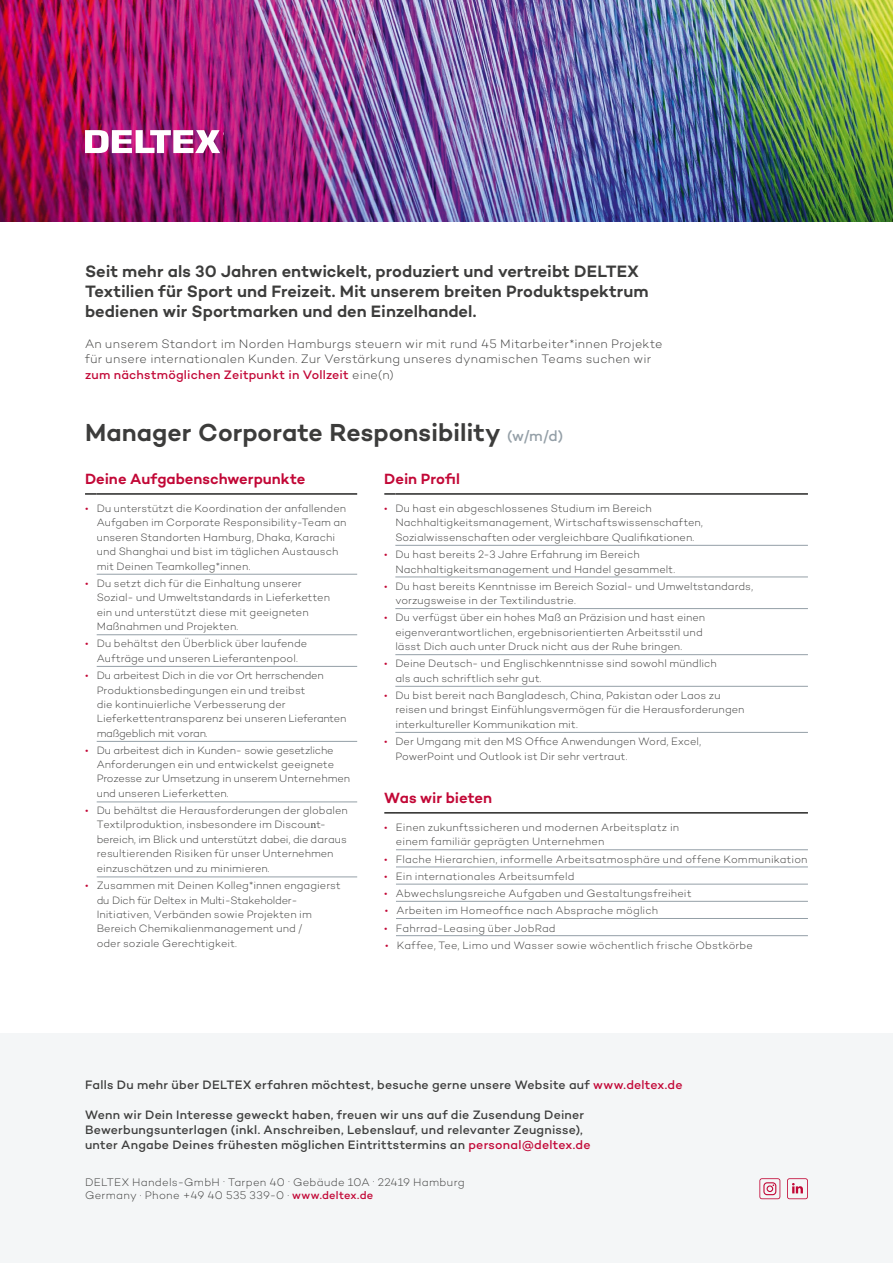
<style>
.page{position:relative;width:893px;height:1263px;background:#fff}
.page>*{position:absolute;margin:0;border:0;box-sizing:border-box;transform-origin:0 0}
.t1{font:600 25.05px "Campton";color:#3c3c3b}
.t2{font:600 16.8px "Campton";color:#3c3c3b}
.t3{font:600 15.15px "Campton";color:#c20736}
.t4{font:500 12.45px "Campton";letter-spacing:.02em;color:#3c3c3b}
.t5{font:300 12.45px "Campton";letter-spacing:.02em;color:#3c3c3b}
.t6{font:500 12.45px "Campton";letter-spacing:.02em;color:#c20736}
.t7{font:300 11.25px "Campton";letter-spacing:.025em;color:#3c3c3b}
.t8{font:300 10.8px/14.4px "Campton";letter-spacing:.005em;color:#3c3c3b}
.t9{font:300 10.8px "Campton";color:#c20736}
.s1{font-weight:300;color:#3c3c3b}
.s2{font-weight:500;font-size:15px;color:#949fa7}
.s3{color:#c20736}
.s4{font-family:"Minion Pro";font-weight:400}
.s5{font-weight:500;color:#c20736}
</style>
<div class="page">
<img style="left:0;top:0;width:893px;height:221px">
<svg style="left:85px;top:130px;width:135px;height:23px"></svg>
<div style="left:0;top:1033px;width:893px;height:230px;background:#f4f6f7"></div>
<svg style="left:787px;top:1178px;width:21px;height:21px"></svg>
<svg style="left:759px;top:1178px;width:21px;height:21px"></svg>
<hr style="left:97px;top:574px;width:260px;height:1px;background:#949fa7">
<hr style="left:97px;top:634px;width:260px;height:1px;background:#949fa7">
<hr style="left:97px;top:666px;width:260px;height:1px;background:#949fa7">
<hr style="left:97px;top:741px;width:260px;height:1px;background:#949fa7">
<hr style="left:97px;top:802px;width:260px;height:1px;background:#949fa7">
<hr style="left:97px;top:877px;width:260px;height:1px;background:#949fa7">
<svg style="left:85px;top:493px;width:12px;height:2px"></svg>
<hr style="left:97px;top:493px;width:260px;height:2px;background:#3c3c3b">
<hr style="left:396px;top:849px;width:412px;height:1px;background:#949fa7">
<hr style="left:396px;top:867px;width:412px;height:1px;background:#949fa7">
<hr style="left:396px;top:884px;width:412px;height:1px;background:#949fa7">
<hr style="left:396px;top:901px;width:412px;height:1px;background:#949fa7">
<hr style="left:396px;top:918px;width:412px;height:1px;background:#949fa7">
<hr style="left:396px;top:935px;width:412px;height:1px;background:#949fa7">
<svg style="left:384px;top:812px;width:12px;height:2px"></svg>
<hr style="left:396px;top:812px;width:412px;height:2px;background:#3c3c3b">
<hr style="left:395px;top:545px;width:413px;height:1px;background:#949fa7">
<hr style="left:395px;top:577px;width:413px;height:1px;background:#949fa7">
<hr style="left:395px;top:608px;width:413px;height:1px;background:#949fa7">
<hr style="left:395px;top:654px;width:413px;height:1px;background:#949fa7">
<hr style="left:395px;top:686px;width:413px;height:1px;background:#949fa7">
<hr style="left:395px;top:732px;width:413px;height:1px;background:#949fa7">
<svg style="left:384px;top:493px;width:11px;height:2px"></svg>
<hr style="left:395px;top:493px;width:413px;height:2px;background:#3c3c3b">
<p class="t2" style="left:85px;top:260px;width:555px">Seit mehr als 30 Jahren entwickelt, produziert und vertreibt DELTEX</p>
<p class="t2" style="left:85px;top:280px;width:565px">Textilien für Sport und Freizeit. Mit unserem breiten Produktspektrum</p>
<p class="t2" style="left:85px;top:300px;width:393px">bedienen wir Sportmarken und den Einzelhandel.</p>
<p class="t5" style="left:85px;top:336px;width:579px">An unserem Standort im Norden Hamburgs steuern wir mit rund 45 Mitarbeiter*innen Projekte</p>
<p class="t5" style="left:85px;top:351px;width:568px">für unsere internationalen Kunden. Zur Verstärkung unseres dynamischen Teams suchen wir</p>
<p class="t6" style="left:85px;top:367px;width:310px">zum nächstmöglichen Zeitpunkt in Vollzeit <span class="s1">eine(n)</span></p>
<p class="t1" style="left:85px;top:416px;width:480px">Manager Corporate Responsibility <span class="s2">(w/m/d)</span></p>
<p class="t3" style="left:85px;top:469px;width:222px">Deine Aufgabenschwerpunkte</p>
<p class="t9" style="left:85px;top:502px;width:5px">•</p>
<p class="t8" style="left:97px;top:501px;width:251px;text-align:justify">Du unterstützt die Koordination der anfallenden Aufgaben im Corporate Responsibility-Team an unseren Standorten Hamburg, Dhaka, Karachi</p>
<p class="t8" style="left:97px;top:544px;width:243px">und Shanghai und bist im täglichen Austausch mit Deinen Teamkolleg*innen.</p>
<p class="t9" style="left:85px;top:577px;width:5px">•</p>
<p class="t8" style="left:97px;top:576px;width:206px">Du setzt dich für die Einhaltung unserer</p>
<p class="t8" style="left:97px;top:590px;width:235px">Sozial- und Umweltstandards in Lieferketten</p>
<p class="t8" style="left:97px;top:605px;width:213px">ein und unterstützt diese mit geeigneten</p>
<p class="t8" style="left:97px;top:619px;width:143px">Maßnahmen und Projekten.</p>
<p class="t9" style="left:85px;top:637px;width:5px">•</p>
<p class="t8" style="left:97px;top:636px;width:212px">Du behältst den Überblick über laufende</p>
<p class="t8" style="left:97px;top:651px;width:203px">Aufträge und unseren Lieferantenpool.</p>
<p class="t8" style="left:97px;top:668px;width:251px;text-indent:-12px"><span class="s3">•</span> Du arbeitest Dich in die vor Ort herrschenden Produktionsbedingungen ein und treibst<br>die kontinuierliche Verbesserung der Lieferkettentransparenz bei unseren Lieferanten maßgeblich mit voran.</p>
<p class="t8" style="left:97px;top:743px;width:255px;text-indent:-12px"><span class="s3">•</span> Du arbeitest dich in Kunden- sowie gesetzliche Anforderungen ein und entwickelst geeignete Prozesse zur Umsetzung in unserem Unternehmen und unseren Lieferketten.</p>
<p class="t8" style="left:97px;top:803px;width:253px;text-indent:-12px"><span class="s3">•</span> Du behältst die Herausforderungen der globalen Textilproduktion, insbesondere im Discou<span class="s4">n</span>t&shy;bereich, im Blick und unterstützt dabei, die daraus resultierenden Risiken für unser Unternehmen einzuschätzen und zu minimieren.</p>
<p class="t8" style="left:97px;top:878px;width:245px;text-indent:-12px"><span class="s3">•</span> Zusammen mit Deinen Kolleg*innen engagierst du Dich für Deltex in Multi-Stakeholder-Initiativen, Verbänden sowie Projekten im Bereich Chemikalienmanagement und /<br>oder soziale Gerechtigkeit.</p>
<p class="t3" style="left:384px;top:469px;width:77px">Dein Profil</p>
<p class="t9" style="left:384px;top:502px;width:5px">•</p>
<p class="t8" style="left:395px;top:501px;width:258px">Du hast ein abgeschlossenes Studium im Bereich</p>
<p class="t8" style="left:395px;top:515px;width:309px">Nachhaltigkeitsmanagement, Wirtschaftswissenschaften,</p>
<p class="t8" style="left:395px;top:530px;width:301px">Sozialwissenschaften oder vergleichbare Qualifikationen.</p>
<p class="t9" style="left:384px;top:548px;width:5px">•</p>
<p class="t8" style="left:395px;top:547px;width:246px">Du hast bereits 2-3 Jahre Erfahrung im Bereich</p>
<p class="t8" style="left:395px;top:561px;width:281px">Nachhaltigkeitsmanagement und Handel gesammelt.</p>
<p class="t9" style="left:384px;top:579px;width:5px">•</p>
<p class="t8" style="left:395px;top:579px;width:359px">Du hast bereits Kenntnisse im Bereich Sozial- und Umweltstandards,</p>
<p class="t8" style="left:395px;top:593px;width:182px">vorzugsweise in der Textilindustrie.</p>
<p class="t9" style="left:384px;top:611px;width:5px">•</p>
<p class="t8" style="left:395px;top:610px;width:311px">Du verfügst über ein hohes Maß an Präzision und hast einen</p>
<p class="t8" style="left:395px;top:625px;width:309px">eigenverantwortlichen, ergebnisorientierten Arbeitsstil und</p>
<p class="t8" style="left:395px;top:639px;width:288px">lässt Dich auch unter Druck nicht aus der Ruhe bringen.</p>
<p class="t9" style="left:384px;top:657px;width:5px">•</p>
<p class="t8" style="left:395px;top:656px;width:323px">Deine Deutsch- und Englischkenntnisse sind sowohl mündlich</p>
<p class="t8" style="left:395px;top:671px;width:148px">als auch schriftlich sehr gut.</p>
<p class="t9" style="left:384px;top:689px;width:5px">•</p>
<p class="t8" style="left:395px;top:688px;width:327px">Du bist bereit nach Bangladesch, China, Pakistan oder Laos zu</p>
<p class="t8" style="left:395px;top:702px;width:351px">reisen und bringst Einfühlungsvermögen für die Herausforderungen</p>
<p class="t8" style="left:395px;top:717px;width:184px">interkultureller Kommunikation mit.</p>
<p class="t9" style="left:384px;top:735px;width:5px">•</p>
<p class="t8" style="left:395px;top:734px;width:307px">Der Umgang mit den MS Office Anwendungen Word, Excel,</p>
<p class="t8" style="left:395px;top:748px;width:234px">PowerPoint und Outlook ist Dir sehr vertraut.</p>
<p class="t3" style="left:384px;top:788px;width:109px">Was wir bieten</p>
<p class="t9" style="left:384px;top:820px;width:5px">•</p>
<p class="t8" style="left:396px;top:820px;width:285px">Einen zukunftssicheren und modernen Arbeitsplatz in</p>
<p class="t8" style="left:396px;top:834px;width:210px">einem familiär geprägten Unternehmen</p>
<p class="t9" style="left:384px;top:852px;width:5px">•</p>
<p class="t8" style="left:396px;top:851px;width:413px">Flache Hierarchien, informelle Arbeitsatmosphäre und offene Kommunikation</p>
<p class="t9" style="left:384px;top:869px;width:5px">•</p>
<p class="t8" style="left:396px;top:869px;width:180px">Ein internationales Arbeitsumfeld</p>
<p class="t9" style="left:384px;top:886px;width:5px">•</p>
<p class="t8" style="left:396px;top:886px;width:297px">Abwechslungsreiche Aufgaben und Gestaltungsfreiheit</p>
<p class="t9" style="left:385px;top:903px;width:5px">•</p>
<p class="t8" style="left:396px;top:902px;width:263px">Arbeiten im Homeoffice nach Absprache möglich</p>
<p class="t9" style="left:384px;top:921px;width:5px">•</p>
<p class="t8" style="left:396px;top:921px;width:161px">Fahrrad-Leasing über JobRad</p>
<p class="t9" style="left:385px;top:939px;width:5px">•</p>
<p class="t8" style="left:397px;top:938px;width:357px">Kaffee, Tee, Limo und Wasser sowie wöchentlich frische Obstkörbe</p>
<p class="t4" style="left:85px;top:1077px;width:599px">Falls Du mehr über DELTEX erfahren möchtest, besuche gerne unsere Website auf <span class="s3">www.deltex.de</span></p>
<p class="t4" style="left:85px;top:1107px;width:501px">Wenn wir Dein Interesse geweckt haben, freuen wir uns auf die Zusendung Deiner</p>
<p class="t4" style="left:85px;top:1122px;width:499px">Bewerbungsunterlagen (inkl. Anschreiben, Lebenslauf, und relevanter Zeugnisse),</p>
<p class="t4" style="left:85px;top:1137px;width:507px">unter Angabe Deines frühesten möglichen Eintrittstermins an <span class="s3">personal@deltex.de</span></p>
<p class="t7" style="left:85px;top:1175px;width:381px">DELTEX Handels-GmbH . Tarpen 40 . Gebäude 10A . 22419 Hamburg</p>
<p class="t7" style="left:85px;top:1188px;width:290px">Germany . Phone +49 40 535 339-0 . <span class="s5">www.deltex.de</span></p>
</div>
